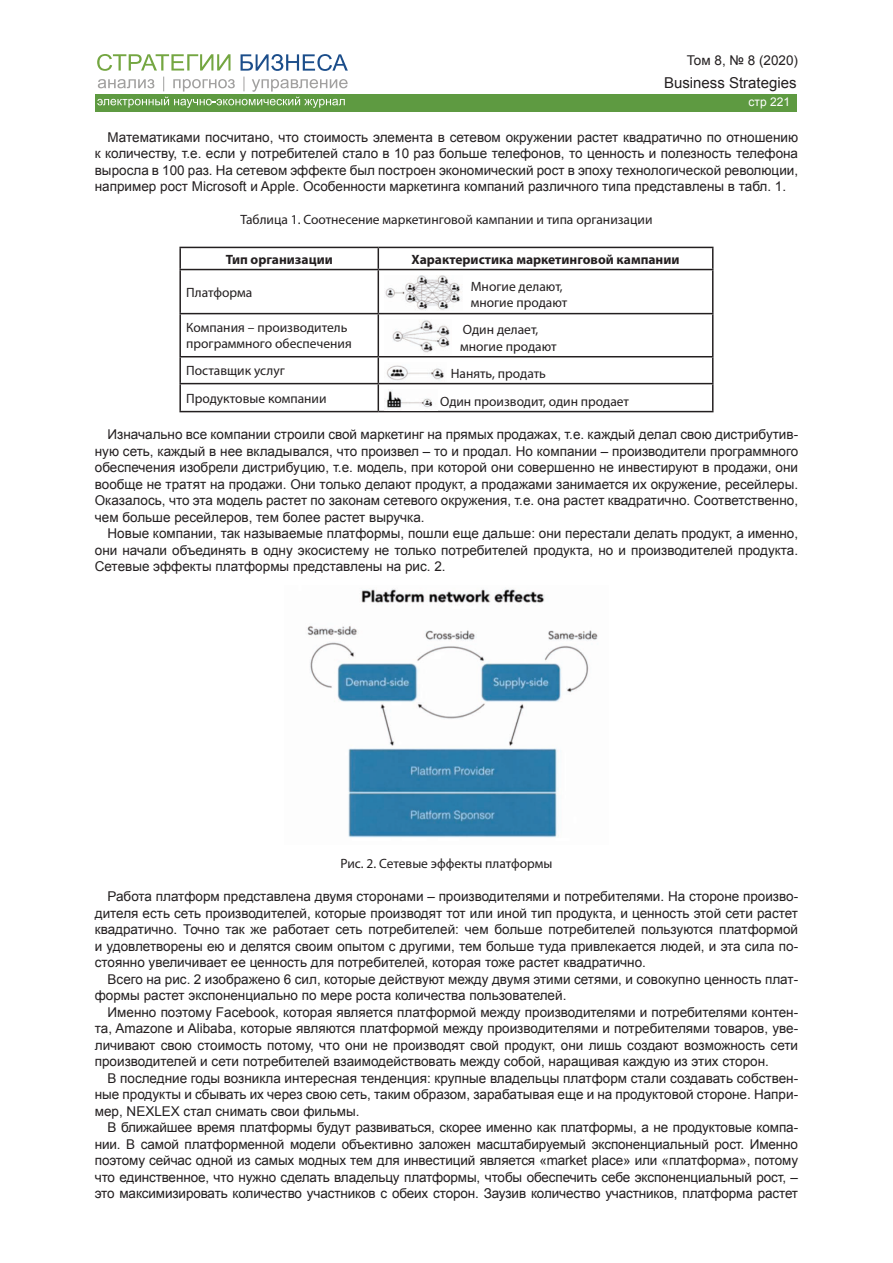
<style>
.page{position:relative;width:893px;height:1263px;background:#fff}
.page>*{position:absolute;margin:0;border:0;box-sizing:border-box;transform-origin:0 0}
.t1{font:15px "Arial";color:#231f20}
.Основной_текст{font:13.5px/16.5px "Arial";color:#231f20;text-align:justify}
.Таблица{font:13.5px/16.5px "Myriad Pro";color:#231f20}
.Таблица-2{font:700 13.5px "Myriad Pro";color:#231f20}
.t2{font:12px "Arial";color:#fff}
</style>
<div class="page">
<div style="left:95px;top:94px;width:702px;height:17px;background:#5e9a41"></div>
<svg style="left:97px;top:54px;width:133px;height:17px"></svg>
<svg style="left:241px;top:54px;width:107px;height:17px"></svg>
<svg style="left:97px;top:77px;width:251px;height:31px"></svg>
<hr style="left:179px;top:247px;width:199px;height:1px;background:#231f20">
<hr style="left:179px;top:248px;width:2px;height:21px;background:#231f20">
<hr style="left:378px;top:247px;width:335px;height:1px;background:#231f20">
<svg style="left:378px;top:248px;width:1px;height:21px"></svg>
<svg style="left:712px;top:248px;width:1px;height:21px"></svg>
<hr style="left:179px;top:269px;width:199px;height:1px;background:#231f20">
<hr style="left:179px;top:270px;width:2px;height:43px;background:#231f20">
<hr style="left:378px;top:269px;width:335px;height:1px;background:#231f20">
<hr style="left:378px;top:270px;width:1px;height:43px;background:#231f20">
<hr style="left:712px;top:270px;width:1px;height:43px;background:#231f20">
<hr style="left:179px;top:313px;width:199px;height:1px;background:#231f20">
<hr style="left:179px;top:314px;width:2px;height:42px;background:#231f20">
<hr style="left:378px;top:313px;width:335px;height:1px;background:#231f20">
<hr style="left:378px;top:314px;width:1px;height:42px;background:#231f20">
<hr style="left:712px;top:314px;width:1px;height:42px;background:#231f20">
<hr style="left:179px;top:356px;width:199px;height:1px;background:#231f20">
<hr style="left:179px;top:357px;width:2px;height:26px;background:#231f20">
<hr style="left:378px;top:356px;width:335px;height:1px;background:#231f20">
<hr style="left:179px;top:383px;width:199px;height:1px;background:#231f20">
<hr style="left:179px;top:384px;width:2px;height:27px;background:#231f20">
<hr style="left:378px;top:383px;width:335px;height:1px;background:#231f20">
<svg style="left:378px;top:357px;width:1px;height:54px"></svg>
<svg style="left:712px;top:357px;width:1px;height:54px"></svg>
<hr style="left:179px;top:411px;width:199px;height:1px;background:#231f20">
<hr style="left:378px;top:411px;width:335px;height:1px;background:#231f20">
<img style="left:385px;top:276px;width:77px;height:34px">
<img style="left:392px;top:320px;width:58px;height:33px">
<img style="left:386px;top:365px;width:58px;height:16px">
<img style="left:384px;top:390px;width:49px;height:21px">
<img style="left:307px;top:589px;width:291px;height:249px">
<p class="Основной_текст" style="left:687px;top:52px;width:113px">Том 8, № 8 (2020)</p>
<p class="t1" style="left:664px;top:72px;width:134px">Business Strategies</p>
<p class="t2" style="left:749px;top:94px;width:43px">стр 221</p>
<p class="Основной_текст" style="left:95px;top:129px;width:705px;text-indent:13px">Математиками посчитано, что стоимость элемента в сетевом окружении растет квадратично по отношению к количеству, т.е. если у потребителей стало в 10 раз больше телефонов, то ценность и полезность телефона выросла в 100 раз. На сетевом эффекте был построен экономический рост в эпоху технологической революции, например рост Microsoft и Apple. Особенности маркетинга компаний различного типа представлены в табл. 1.</p>
<p class="Таблица" style="left:240px;top:211px;width:414px">Таблица 1. Соотнесение маркетинговой кампании и типа организации</p>
<p class="Таблица-2" style="left:226px;top:250px;width:109px">Тип организации</p>
<p class="Таблица-2" style="left:412px;top:250px;width:269px">Характеристика маркетинговой кампании</p>
<p class="Таблица" style="left:186px;top:284px;width:68px">Платформа</p>
<p class="Таблица" style="left:471px;top:278px;width:93px">Многие делают,</p>
<p class="Таблица" style="left:471px;top:294px;width:98px">многие продают</p>
<p class="Таблица" style="left:186px;top:319px;width:167px">Компания – производитель программного обеспечения</p>
<p class="Таблица" style="left:463px;top:321px;width:77px">Один делает,</p>
<p class="Таблица" style="left:460px;top:338px;width:98px">многие продают</p>
<p class="Таблица" style="left:186px;top:362px;width:100px">Поставщик услуг</p>
<p class="Таблица" style="left:451px;top:365px;width:97px">Нанять, продать</p>
<p class="Таблица" style="left:186px;top:390px;width:142px">Продуктовые компании</p>
<p class="Таблица" style="left:440px;top:393px;width:190px">Один производит, один продает</p>
<p class="Основной_текст" style="left:95px;top:426px;width:705px;text-indent:13px">Изначально все компании строили свой маркетинг на прямых продажах, т.е. каждый делал свою дистрибутив&shy;ную сеть, каждый в нее вкладывался, что произвел – то и продал. Но компании – производители программного обеспечения изобрели дистрибуцию, т.е. модель, при которой они совершенно не инвестируют в продажи, они вообще не тратят на продажи. Они только делают продукт, а продажами занимается их окружение, ресейлеры.<br>Оказалось, что эта модель растет по законам сетевого окружения, т.е. она растет квадратично. Соответственно, чем больше ресейлеров, тем более растет выручка.</p>
<p class="Основной_текст" style="left:95px;top:525px;width:705px;text-indent:13px">Новые компании, так называемые платформы, пошли еще дальше: они перестали делать продукт, а именно, они начали объединять в одну экосистему не только потребителей продукта, но и производителей продукта.<br>Сетевые эффекты платформы представлены на рис. 2.</p>
<p class="Таблица" style="left:340px;top:855px;width:214px">Рис. 2. Сетевые эффекты платформы</p>
<p class="Основной_текст" style="left:95px;top:888px;width:705px;text-indent:13px">Работа платформ представлена двумя сторонами – производителями и потребителями. На стороне произво&shy;дителя есть сеть производителей, которые производят тот или иной тип продукта, и ценность этой сети растет квадратично. Точно так же работает сеть потребителей: чем больше потребителей пользуются платформой и удовлетворены ею и делятся своим опытом с другими, тем больше туда привлекается людей, и эта сила по&shy;стоянно увеличивает ее ценность для потребителей, которая тоже растет квадратично.</p>
<p class="Основной_текст" style="left:95px;top:971px;width:705px;text-indent:13px">Всего на рис. 2 изображено 6 сил, которые действуют между двумя этими сетями, и совокупно ценность плат&shy;формы растет экспоненциально по мере роста количества пользователей.</p>
<p class="Основной_текст" style="left:95px;top:1004px;width:705px;text-indent:13px">Именно поэтому Facebook, которая является платформой между производителями и потребителями контен&shy;та, Amazone и Alibaba, которые являются платформой между производителями и потребителями товаров, уве&shy;личивают свою стоимость потому, что они не производят свой продукт, они лишь создают возможность сети производителей и сети потребителей взаимодействовать между собой, наращивая каждую из этих сторон.</p>
<p class="Основной_текст" style="left:95px;top:1070px;width:705px;text-indent:13px">В последние годы возникла интересная тенденция: крупные владельцы платформ стали создавать собствен&shy;ные продукты и сбывать их через свою сеть, таким образом, зарабатывая еще и на продуктовой стороне. Напри&shy;мер, NEXLEX стал снимать свои фильмы.</p>
<p class="Основной_текст" style="left:95px;top:1119px;width:705px;text-indent:13px">В ближайшее время платформы будут развиваться, скорее именно как платформы, а не продуктовые компа&shy;нии. В самой платформенной модели объективно заложен масштабируемый экспоненциальный рост. Именно поэтому сейчас одной из самых модных тем для инвестиций является «market place» или «платформа», потому что единственное, что нужно сделать владельцу платформы, чтобы обеспечить себе экспоненциальный рост, – это максимизировать количество участников с обеих сторон. Заузив количество участников, платформа растет</p>
</div>
